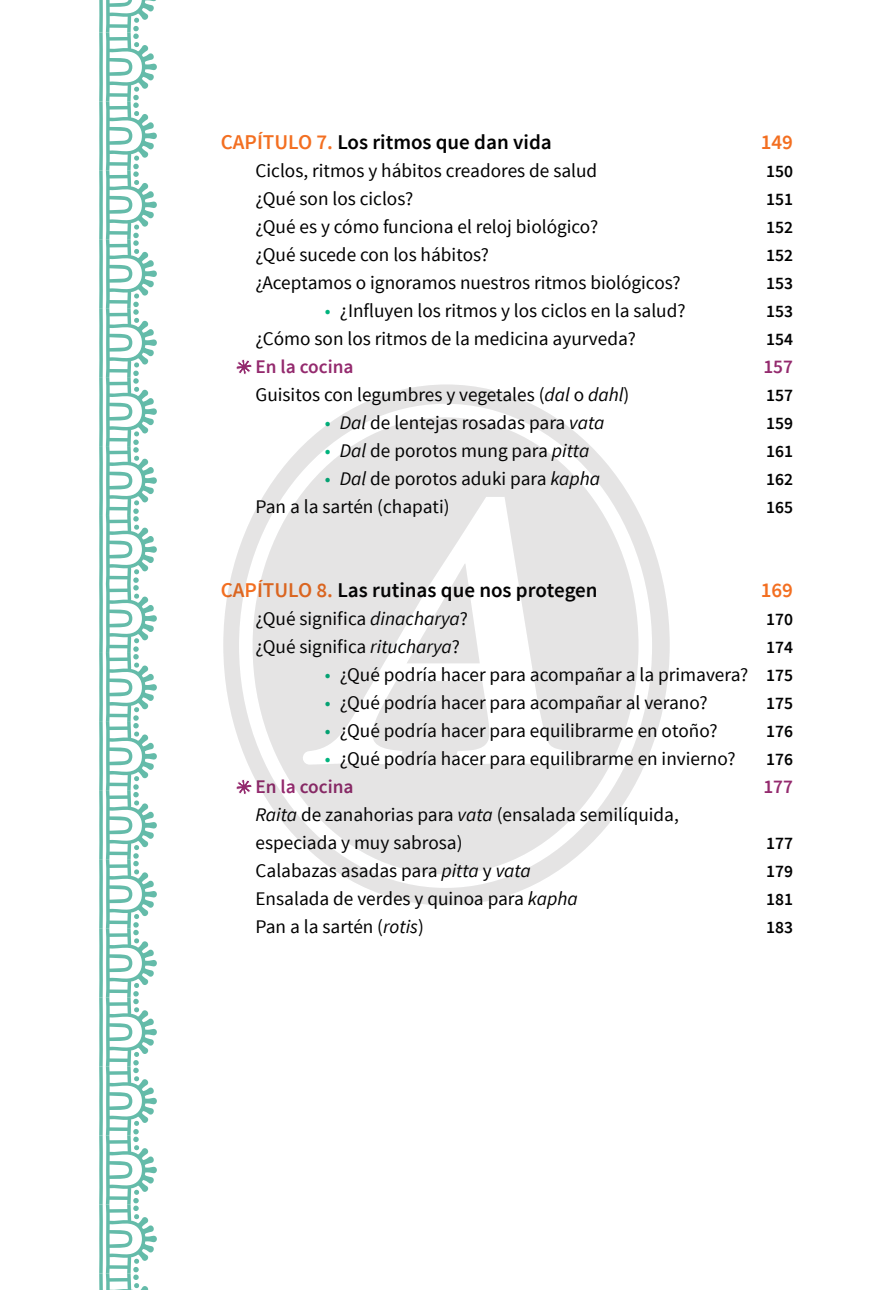
<style>
.page{position:relative;width:893px;height:1290px;background:#fff}
.page>*{position:absolute;margin:0;border:0;box-sizing:border-box;transform-origin:0 0}
.t1{font:600 21px "Source Sans Pro";color:#000}
.t2{font:600 21px "Source Sans Pro";color:#f36f21}
.t3{font:19.25px/28px "Source Sans Pro";color:#000}
.t4{font:600 19.25px "Source Sans Pro";color:#942a6e}
.t5{font:600 17.5px "Source Sans Pro";color:#000}
.s1{color:#f36f21}
.s2{color:#00b37d}
.s3{font-style:italic}
.s4{font-weight:600;font-size:17.5px}
</style>
<div class="page">
<svg style="left:99px;top:0;width:58px;height:1290px"></svg>
<svg style="left:236px;top:359px;width:16px;height:16px"></svg>
<svg style="left:223px;top:384px;width:447px;height:521px"></svg>
<svg style="left:253px;top:417px;width:386px;height:457px;fill:#e5e4e4"></svg>
<svg style="left:406px;top:564px;width:74px;height:99px"></svg>
<p class="t1" style="left:221px;top:129px;width:333px"><span class="s1">CAPÍTULO 7.</span> Los ritmos que dan vida</p>
<p class="t2" style="left:761px;top:129px;width:34px">149</p>
<p class="t3" style="left:255px;top:157px;width:343px">Ciclos, ritmos y hábitos creadores de salud</p>
<p class="t5" style="left:766px;top:160px;width:28px">150</p>
<p class="t3" style="left:255px;top:185px;width:159px">¿Qué son los ciclos?</p>
<p class="t5" style="left:766px;top:188px;width:28px">151</p>
<p class="t3" style="left:255px;top:213px;width:344px">¿Qué es y cómo funciona el reloj biológico?</p>
<p class="t5" style="left:766px;top:216px;width:28px">152</p>
<p class="t3" style="left:255px;top:241px;width:235px">¿Qué sucede con los hábitos?</p>
<p class="t5" style="left:766px;top:244px;width:28px">152</p>
<p class="t3" style="left:255px;top:269px;width:427px">¿Aceptamos o ignoramos nuestros ritmos biológicos?</p>
<p class="t5" style="left:766px;top:272px;width:28px">153</p>
<p class="t3" style="left:325px;top:297px;width:362px"><span class="s2">•</span> ¿Influyen los ritmos y los ciclos en la salud?</p>
<p class="t5" style="left:766px;top:300px;width:28px">153</p>
<p class="t3" style="left:255px;top:325px;width:382px">¿Cómo son los ritmos de la medicina ayurveda?</p>
<p class="t5" style="left:766px;top:328px;width:28px">154</p>
<p class="t4" style="left:255px;top:354px;width:100px">En la cocina</p>
<p class="t4" style="left:763px;top:354px;width:31px">157</p>
<p class="t3" style="left:255px;top:381px;width:375px">Guisitos con legumbres y vegetales (<span class="s3">dal</span> o <span class="s3">dahl</span>)</p>
<p class="t5" style="left:766px;top:384px;width:28px">157</p>
<p class="t3" style="left:325px;top:409px;width:281px"><span class="s2">•</span> <span class="s3">Dal</span> de lentejas rosadas para <span class="s3">vata</span></p>
<p class="t5" style="left:766px;top:412px;width:28px">159</p>
<p class="t3" style="left:325px;top:437px;width:266px"><span class="s2">•</span> <span class="s3">Dal</span> de porotos mung para <span class="s3">pitta</span></p>
<p class="t5" style="left:766px;top:440px;width:28px">161</p>
<p class="t3" style="left:325px;top:465px;width:277px"><span class="s2">•</span> <span class="s3">Dal</span> de porotos aduki para <span class="s3">kapha</span></p>
<p class="t5" style="left:766px;top:468px;width:28px">162</p>
<p class="t3" style="left:255px;top:493px;width:196px">Pan a la sartén (chapati)</p>
<p class="t5" style="left:766px;top:496px;width:28px">165</p>
<p class="t1" style="left:221px;top:577px;width:378px"><span class="s1">CAPÍTULO 8.</span> Las rutinas que nos protegen</p>
<p class="t2" style="left:761px;top:577px;width:34px">169</p>
<p class="t3" style="left:255px;top:605px;width:214px">¿Qué significa <span class="s3">dinacharya</span>?</p>
<p class="t5" style="left:766px;top:608px;width:28px">170</p>
<p class="t3" style="left:255px;top:633px;width:206px">¿Qué significa <span class="s3">ritucharya</span>?</p>
<p class="t5" style="left:766px;top:636px;width:28px">174</p>
<p class="t3" style="left:325px;top:661px;width:470px"><span class="s2">•</span> ¿Qué podría hacer para acompañar a la primavera? <span class="s4">175</span></p>
<p class="t3" style="left:325px;top:689px;width:384px"><span class="s2">•</span> ¿Qué podría hacer para acompañar al verano?</p>
<p class="t5" style="left:766px;top:692px;width:28px">175</p>
<p class="t3" style="left:325px;top:717px;width:394px"><span class="s2">•</span> ¿Qué podría hacer para equilibrarme en otoño?</p>
<p class="t5" style="left:766px;top:720px;width:28px">176</p>
<p class="t3" style="left:325px;top:745px;width:412px"><span class="s2">•</span> ¿Qué podría hacer para equilibrarme en invierno?</p>
<p class="t5" style="left:766px;top:748px;width:28px">176</p>
<p class="t4" style="left:255px;top:774px;width:100px">En la cocina</p>
<p class="t4" style="left:763px;top:774px;width:31px">177</p>
<p class="t3" style="left:255px;top:801px;width:425px"><span class="s3">Raita</span> de zanahorias para <span class="s3">vata</span> (ensalada semilíquida, especiada y muy sabrosa)</p>
<p class="t5" style="left:766px;top:832px;width:28px">177</p>
<p class="t3" style="left:255px;top:857px;width:277px">Calabazas asadas para <span class="s3">pitta</span> y <span class="s3">vata</span></p>
<p class="t5" style="left:766px;top:860px;width:28px">179</p>
<p class="t3" style="left:255px;top:885px;width:324px">Ensalada de verdes y quinoa para <span class="s3">kapha</span></p>
<p class="t5" style="left:766px;top:888px;width:28px">181</p>
<p class="t3" style="left:255px;top:913px;width:170px">Pan a la sartén (<span class="s3">rotis</span>)</p>
<p class="t5" style="left:766px;top:916px;width:28px">183</p>
</div>
